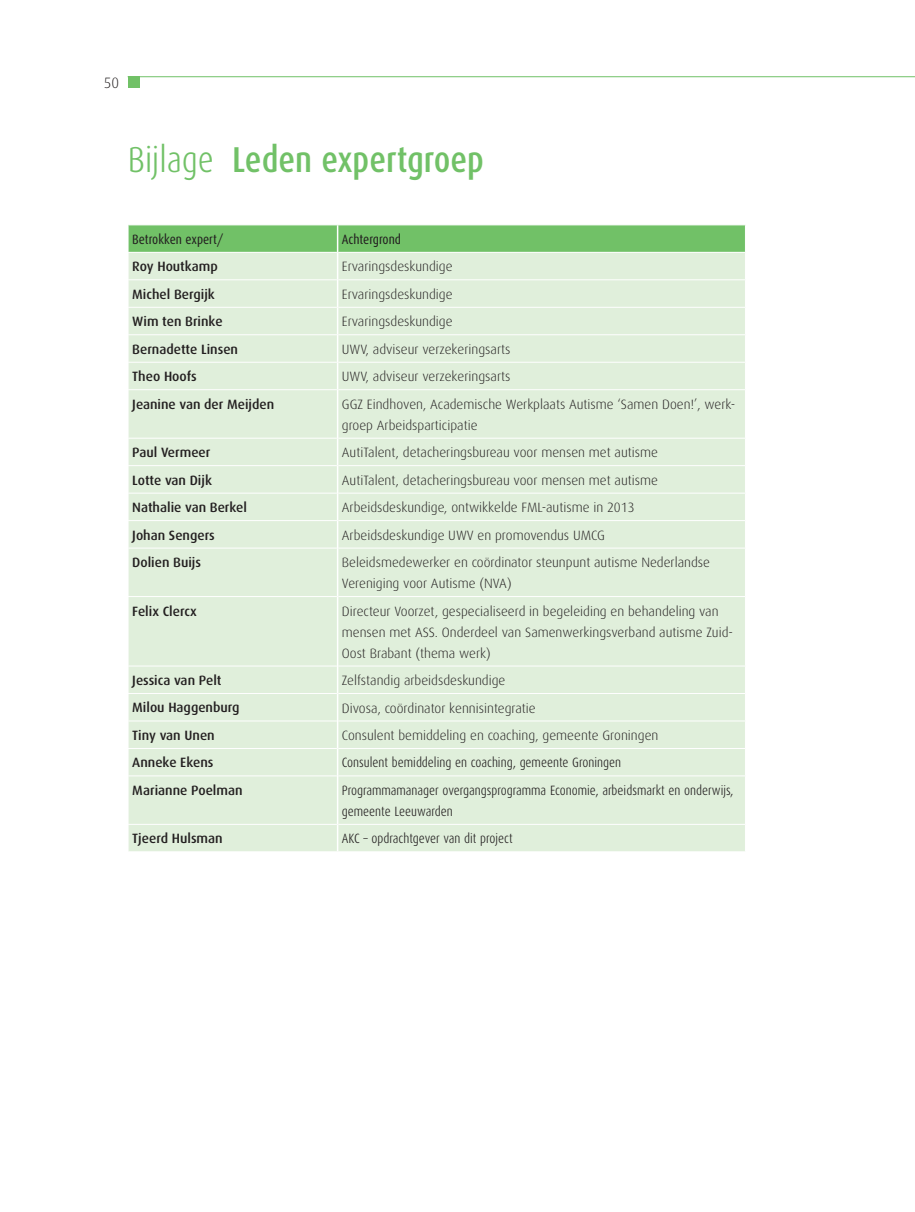
<style>
.page{position:relative;width:915px;height:1212px;background:#fff}
.page>*{position:absolute;margin:0;border:0;box-sizing:border-box;transform-origin:0 0}
.t1{font:500 36px "Dax Condensed";color:#71c167}
.t2{font:300 15px "Dax";color:#231f20}
.t3{font:300 13.5px/21px "Dax";color:#231f20}
.t4{font:500 13.5px "Dax";color:#231f20}
.t5{font:300 13.5px/21px "Dax Condensed";color:#231f20}
.t6{font:13.5px "Dax Condensed";color:#231f20}
.s1{font-weight:300}
</style>
<div class="page">
<hr style="left:128px;top:76px;width:786px;height:1px;background:#71c167">
<div style="left:128px;top:77px;width:11px;height:11px;background:#71c167"></div>
<div style="left:129px;top:390px;width:615px;height:461px;background:#e0efdb"></div>
<hr style="left:128px;top:438px;width:209px;height:1px;background:#fff">
<hr style="left:338px;top:438px;width:407px;height:1px;background:#fff">
<hr style="left:128px;top:465px;width:209px;height:1px;background:#fff">
<hr style="left:338px;top:465px;width:407px;height:1px;background:#fff">
<hr style="left:128px;top:493px;width:209px;height:1px;background:#fff">
<hr style="left:338px;top:493px;width:407px;height:1px;background:#fff">
<hr style="left:128px;top:520px;width:209px;height:1px;background:#fff">
<hr style="left:338px;top:520px;width:407px;height:1px;background:#fff">
<hr style="left:128px;top:548px;width:209px;height:1px;background:#fff">
<hr style="left:338px;top:548px;width:407px;height:1px;background:#fff">
<hr style="left:128px;top:596px;width:209px;height:1px;background:#fff">
<hr style="left:338px;top:596px;width:407px;height:1px;background:#fff">
<hr style="left:128px;top:666px;width:209px;height:1px;background:#fff">
<hr style="left:338px;top:666px;width:407px;height:1px;background:#fff">
<hr style="left:128px;top:693px;width:209px;height:1px;background:#fff">
<hr style="left:338px;top:693px;width:407px;height:1px;background:#fff">
<hr style="left:128px;top:721px;width:209px;height:1px;background:#fff">
<hr style="left:338px;top:721px;width:407px;height:1px;background:#fff">
<hr style="left:128px;top:748px;width:209px;height:1px;background:#fff">
<hr style="left:338px;top:748px;width:407px;height:1px;background:#fff">
<hr style="left:128px;top:775px;width:209px;height:1px;background:#fff">
<hr style="left:338px;top:775px;width:407px;height:1px;background:#fff">
<hr style="left:128px;top:824px;width:209px;height:1px;background:#fff">
<hr style="left:338px;top:824px;width:407px;height:1px;background:#fff">
<svg style="left:128px;top:439px;width:1px;height:109px"></svg>
<svg style="left:744px;top:438px;width:1px;height:110px"></svg>
<svg style="left:128px;top:666px;width:1px;height:109px"></svg>
<svg style="left:744px;top:666px;width:1px;height:109px"></svg>
<svg style="left:128px;top:825px;width:1px;height:26px"></svg>
<svg style="left:744px;top:825px;width:1px;height:26px"></svg>
<svg style="left:128px;top:225px;width:617px;height:165px;background:#cfe8c9"></svg>
<hr style="left:337px;top:390px;width:1px;height:48px;background:#fff">
<svg style="left:337px;top:438px;width:1px;height:110px"></svg>
<hr style="left:337px;top:548px;width:1px;height:48px;background:#fff">
<hr style="left:337px;top:596px;width:1px;height:70px;background:#fff">
<svg style="left:337px;top:666px;width:1px;height:110px"></svg>
<hr style="left:337px;top:776px;width:1px;height:48px;background:#fff">
<svg style="left:337px;top:824px;width:1px;height:27px"></svg>
<p class="t2" style="left:104px;top:75px;width:17px">50</p>
<h1 class="t1" style="left:128px;top:140px;width:358px"><span class="s1">Bijlage</span> Leden expertgroep</h1>
<p class="t6" style="left:132px;top:232px;width:93px">Betrokken expert/</p>
<p class="t6" style="left:342px;top:232px;width:61px">Achtergrond</p>
<p class="t4" style="left:132px;top:259px;width:87px">Roy Houtkamp</p>
<p class="t3" style="left:342px;top:256px;width:112px">Ervaringsdeskundige</p>
<p class="t4" style="left:132px;top:286px;width:84px">Michel Bergijk</p>
<p class="t3" style="left:342px;top:284px;width:112px">Ervaringsdeskundige</p>
<p class="t4" style="left:132px;top:314px;width:92px">Wim ten Brinke</p>
<p class="t3" style="left:342px;top:311px;width:112px">Ervaringsdeskundige</p>
<p class="t4" style="left:132px;top:341px;width:107px">Bernadette Linsen</p>
<p class="t3" style="left:342px;top:339px;width:170px">UWV, adviseur verzekeringsarts</p>
<p class="t4" style="left:132px;top:369px;width:66px">Theo Hoofs</p>
<p class="t3" style="left:342px;top:366px;width:170px">UWV, adviseur verzekeringsarts</p>
<p class="t4" style="left:132px;top:396px;width:143px">Jeanine van der Meijden</p>
<p class="t3" style="left:342px;top:394px;width:395px">GGZ Eindhoven, Academische Werkplaats Autisme ‘Samen Doen!’, werk&shy;groep Arbeidsparticipatie</p>
<p class="t4" style="left:132px;top:445px;width:80px">Paul Vermeer</p>
<p class="t3" style="left:342px;top:442px;width:317px">AutiTalent, detacheringsbureau voor mensen met autisme</p>
<p class="t4" style="left:132px;top:472px;width:81px">Lotte van Dijk</p>
<p class="t3" style="left:342px;top:470px;width:317px">AutiTalent, detacheringsbureau voor mensen met autisme</p>
<p class="t4" style="left:132px;top:500px;width:116px">Nathalie van Berkel</p>
<p class="t3" style="left:342px;top:497px;width:294px">Arbeidsdeskundige, ontwikkelde FML-autisme in 2013</p>
<p class="t4" style="left:132px;top:527px;width:84px">Johan Sengers</p>
<p class="t3" style="left:342px;top:525px;width:264px">Arbeidsdeskundige UWV en promovendus UMCG</p>
<p class="t4" style="left:132px;top:555px;width:70px">Dolien Buijs</p>
<p class="t3" style="left:342px;top:552px;width:369px">Beleidsmedewerker en coördinator steunpunt autisme Nederlandse<br>Vereniging voor Autisme (NVA)</p>
<p class="t4" style="left:132px;top:603px;width:66px">Felix Clercx</p>
<p class="t3" style="left:342px;top:600px;width:392px">Directeur Voorzet, gespecialiseerd in begeleiding en behandeling van mensen met ASS. Onderdeel van Samenwerkingsverband autisme Zuid-<br>Oost Brabant (thema werk)</p>
<p class="t4" style="left:132px;top:673px;width:91px">Jessica van Pelt</p>
<p class="t3" style="left:342px;top:670px;width:165px">Zelfstandig arbeidsdeskundige</p>
<p class="t4" style="left:132px;top:700px;width:109px">Milou Haggenburg</p>
<p class="t3" style="left:342px;top:697px;width:195px">Divosa, coördinator kennisintegratie</p>
<p class="t4" style="left:132px;top:728px;width:84px">Tiny van Unen</p>
<p class="t3" style="left:342px;top:725px;width:318px">Consulent bemiddeling en coaching, gemeente Groningen</p>
<p class="t4" style="left:132px;top:755px;width:83px">Anneke Ekens</p>
<p class="t5" style="left:342px;top:752px;width:281px">Consulent bemiddeling en coaching, gemeente Groningen</p>
<p class="t4" style="left:132px;top:783px;width:112px">Marianne Poelman</p>
<p class="t5" style="left:342px;top:780px;width:393px">Programmamanager overgangsprogramma Economie, arbeidsmarkt en onderwijs, gemeente Leeuwarden</p>
<p class="t4" style="left:132px;top:831px;width:92px">Tjeerd Hulsman</p>
<p class="t5" style="left:342px;top:828px;width:172px">AKC – opdrachtgever van dit project</p>
</div>
